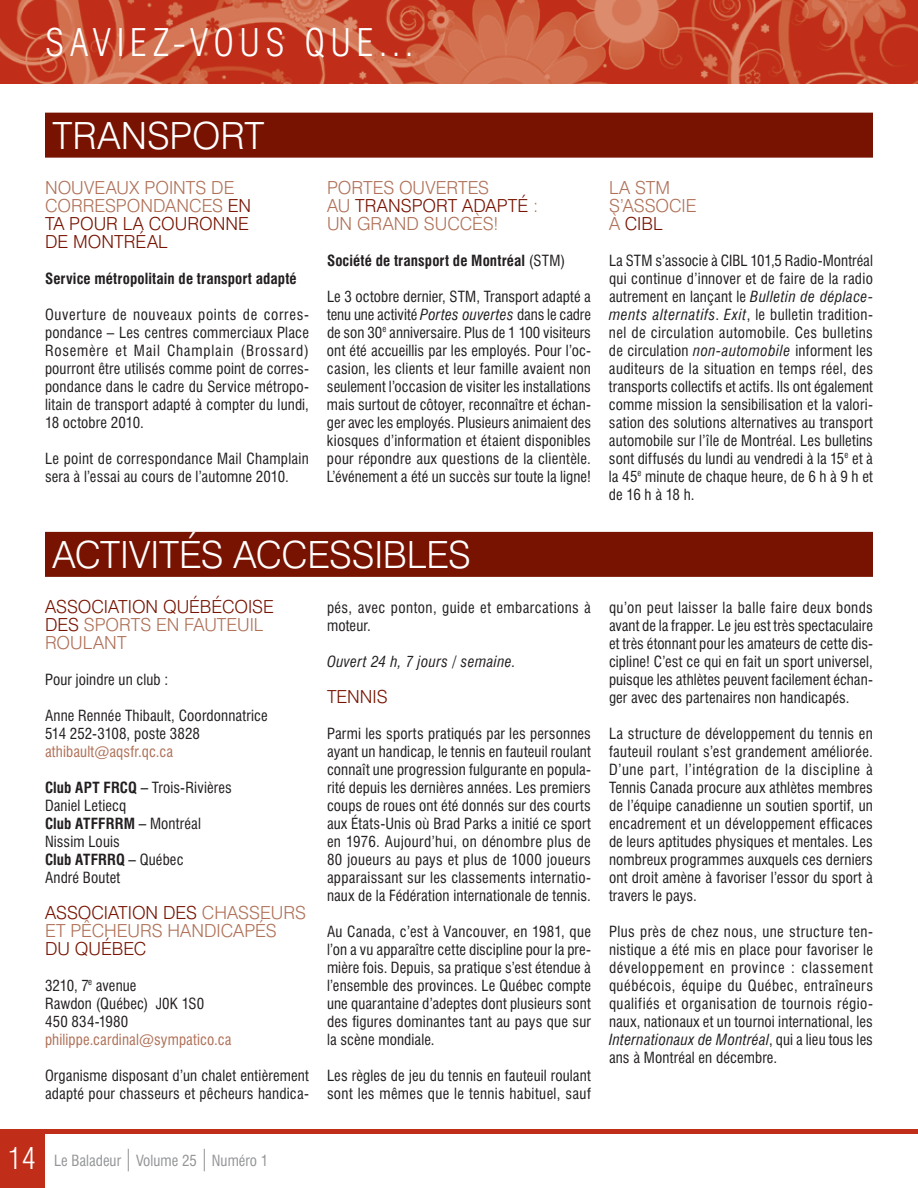
<style>
.page{position:relative;width:918px;height:1188px;background:#fff}
.page>*{position:absolute;margin:0;border:0;box-sizing:border-box;transform-origin:0 0}
.t1{font:300 37.5px "Swiss 721 BT";letter-spacing:-.005em;color:#fff}
.t2{font:300 condensed 37.5px "Swiss 721 BT";letter-spacing:.145em;color:#fff}
.t3{font:300 condensed 30px "Swiss 721 BT";color:#fff}
.t4{font:300 18px/18px "Swiss 721 BT";color:#b07158}
.t5{font:300 18px/18px "Swiss 721 BT";color:#771300}
.t6{font:condensed 15px/18px "Swiss 721 BT";letter-spacing:.01em;color:#231f20;text-align:justify}
.t7{font:700 condensed 15px "Swiss 721 BT";letter-spacing:.01em;color:#231f20}
.t8{font:condensed 15px "Swiss 721 BT";letter-spacing:.005em;color:#b07158}
.t9{font:condensed 15px/18px "Swiss 721 BT";letter-spacing:.03em;color:#231f20}
.t10{font:condensed 15px "Swiss 721 BT";color:#939598}
.t11{font:italic condensed 15px "Swiss 721 BT";letter-spacing:.03em;color:#231f20}
.s1{color:#771300}
.s2{font-weight:400}
.s3{font-style:italic}
.s4{color:#b07158}
.s5{font-weight:700}
.s6{font-size:22.5px}
</style>
<div class="page">
<img style="left:0;top:0;width:918px;height:84px">
<hr style="left:0;top:1130px;width:918px;height:4px;background:#c02d19">
<div style="left:0;top:1134px;width:45px;height:54px;background:#c02d19"></div>
<div style="left:45px;top:113px;width:828px;height:45px;background:#771300"></div>
<div style="left:45px;top:532px;width:828px;height:45px;background:#771300"></div>
<h1 class="t2" style="left:45px;top:20px;width:20px">SAVI</h1>
<h1 class="t2" style="left:130px;top:20px;width:285px">EZ-VO US QUE...</h1>
<h1 class="t1" style="left:52px;top:112px;width:213px">TRANSPORT</h1>
<p class="t4" style="left:45px;top:178px;width:208px">N OUVEAUX POINTS DE<br>CORRESPONDANCES <span class="s1">EN<br>TA POUR LA COURONNE<br>DE MONTRÉAL</span></p>
<p class="t7" style="left:45px;top:269px;width:253px">Service métropolitain de transport adapté</p>
<p class="t6" style="left:45px;top:305px;width:266px">Ouverture de nouveaux points de corres&shy;pondance – Les centres commerciaux Place Rosemère et Mail Champlain (Brossard) pourront être utilisés comme point de corres&shy;pondance dans le cadre du Service métropo&shy;litain de transport adapté à compter du lundi, 18 octobre 2010.</p>
<p class="t6" style="left:45px;top:449px;width:265px">Le point de correspondance Mail Champlain sera à l’essai au cours de l’automne 2010.</p>
<p class="t4" style="left:327px;top:178px;width:213px">PORTES OUVERTES<br>AU <span class="s1">TRANSPORT ADAPTÉ</span> :<br>UN GRAND SUCCÈS!</p>
<p class="t7" style="left:327px;top:251px;width:240px">Société de transport de Montréal <span class="s2">(STM)</span></p>
<p class="t6" style="left:327px;top:287px;width:266px">Le 3 octobre dernier, STM, Transport adapté a tenu une activité <span class="s3">Portes ouvertes</span> dans le cadre de son 30<sup>e</sup> anniversaire. Plus de 1 100 visiteurs ont été accueillis par les employés. Pour l’oc&shy;casion, les clients et leur famille avaient non seulement l’occasion de visiter les installations mais surtout de côtoyer, reconnaître et échan&shy;ger avec les employés. Plusieurs animaient des kiosques d’information et étaient disponibles pour répondre aux questions de la clientèle.<br>L’événement a été un succès sur toute la ligne!</p>
<h1 class="t1" style="left:52px;top:532px;width:420px">ACTIVITÉS ACCESSIBLES</h1>
<p class="t5" style="left:45px;top:597px;width:231px">ASSOCIATION QUÉBÉCOISE<br>DES <span class="s4">SPORTS EN FAUTEUIL<br>ROULANT</span></p>
<p class="t6" style="left:45px;top:670px;width:125px">Pour joindre un club :</p>
<p class="t6" style="left:45px;top:706px;width:224px">Anne Rennée Thibault, Coordonnatrice<br>514 252-3108, poste 3828</p>
<p class="t8" style="left:45px;top:742px;width:130px">athibault@aqsfr.qc.ca</p>
<p class="t6" style="left:45px;top:778px;width:188px;text-align:left"><span class="s5">Club APT FRCQ –</span> Trois-Rivières<br>Daniel Letiecq<br><span class="s5">Club ATFFRRM –</span> Montréal<br>Nissim Louis<br><span class="s5">Club ATFRRQ –</span> Québec<br>André Boutet</p>
<p class="t4" style="left:45px;top:903px;width:262px"><span class="s1">ASSOCIATION DES</span> CHASSEURS<br>ET PÊCHEURS HANDICAPÉS</p>
<p class="t5" style="left:45px;top:939px;width:103px">DU QUÉBEC</p>
<p class="t6" style="left:45px;top:976px;width:161px;text-align:left">3210, 7<sup>e</sup> avenue<br>Rawdon (Québec) J0K 1S0<br>450 834-1980</p>
<p class="t8" style="left:45px;top:1030px;width:188px">philippe.cardinal@sympatico.ca</p>
<p class="t6" style="left:45px;top:1066px;width:265px">Organisme disposant d’un chalet entièrement adapté pour chasseurs et pêcheurs handica-</p>
<p class="t9" style="left:327px;top:598px;width:265px">pés, avec ponton, guide et embarcations à moteur.</p>
<p class="t11" style="left:327px;top:652px;width:190px">Ouvert 24 h, 7 jours / semaine.</p>
<p class="t5" style="left:327px;top:687px;width:62px">TENNIS</p>
<p class="t6" style="left:327px;top:724px;width:266px">Parmi les sports pratiqués par les personnes ayant un handicap, le tennis en fauteuil roulant connaît une progression fulgurante en popula&shy;rité depuis les dernières années. Les premiers coups de roues ont été donnés sur des courts aux États-Unis où Brad Parks a initié ce sport en 1976. Aujourd’hui, on dénombre plus de 80 joueurs au pays et plus de 1000 joueurs apparaissant sur les classements internatio&shy;naux de la Fédération internationale de tennis.</p>
<p class="t6" style="left:327px;top:922px;width:266px">Au Canada, c’est à Vancouver, en 1981, que l’on a vu apparaître cette discipline pour la pre&shy;mière fois. Depuis, sa pratique s’est étendue à l’ensemble des provinces. Le Québec compte une quarantaine d’adeptes dont plusieurs sont des figures dominantes tant au pays que sur la scène mondiale.</p>
<p class="t6" style="left:327px;top:1066px;width:265px">Les règles de jeu du tennis en fauteuil roulant sont les mêmes que le tennis habituel, sauf</p>
<p class="t4" style="left:609px;top:178px;width:89px">LA STM<br>S’ASSOCIE<br>À <span class="s1">CIBL</span></p>
<p class="t6" style="left:609px;top:251px;width:266px">La STM s’associe à CIBL 101,5 Radio-Montréal qui continue d’innover et de faire de la radio autrement en lançant le <span class="s3">Bulletin de déplace&shy;ments alternatifs</span>. <span class="s3">Exit</span>, le bulletin tradition&shy;nel de circulation automobile. Ces bulletins de circulation <span class="s3">non-automobile</span> informent les auditeurs de la situation en temps réel, des transports collectifs et actifs. Ils ont également comme mission la sensibilisation et la valori&shy;sation des solutions alternatives au transport automobile sur l’île de Montréal. Les bulletins sont diffusés du lundi au vendredi à la 15<sup>e</sup> et à la 45<sup>e</sup> minute de chaque heure, de 6 h à 9 h et de 16 h à 18 h.</p>
<p class="t6" style="left:609px;top:598px;width:265px">qu’on peut laisser la balle faire deux bonds avant de la frapper. Le jeu est très spectaculaire et très étonnant pour les amateurs de cette dis&shy;cipline! C’est ce qui en fait un sport universel, puisque les athlètes peuvent facilement échan&shy;ger avec des partenaires non handicapés.</p>
<p class="t6" style="left:609px;top:724px;width:265px">La structure de développement du tennis en fauteuil roulant s’est grandement améliorée.<br>D’une part, l’intégration de la discipline à Tennis Canada procure aux athlètes membres de l’équipe canadienne un soutien sportif, un encadrement et un développement efficaces de leurs aptitudes physiques et mentales. Les nombreux programmes auxquels ces derniers ont droit amène à favoriser l’essor du sport à travers le pays.</p>
<p class="t6" style="left:609px;top:922px;width:266px">Plus près de chez nous, une structure ten&shy;nistique a été mis en place pour favoriser le développement en province : classement québécois, équipe du Québec, entraîneurs qualifiés et organisation de tournois régio&shy;naux, nationaux et un tournoi international, les <span class="s3">Internationaux de Montréal</span>, qui a lieu tous les ans à Montréal en décembre.</p>
<h2 class="t3" style="left:8px;top:1140px;width:30px">14</h2>
<p class="t10" style="left:54px;top:1152px;width:216px">Le Baladeur <span class="s6">|</span> Volume 25 <span class="s6">|</span> Numéro 1</p>
</div>
